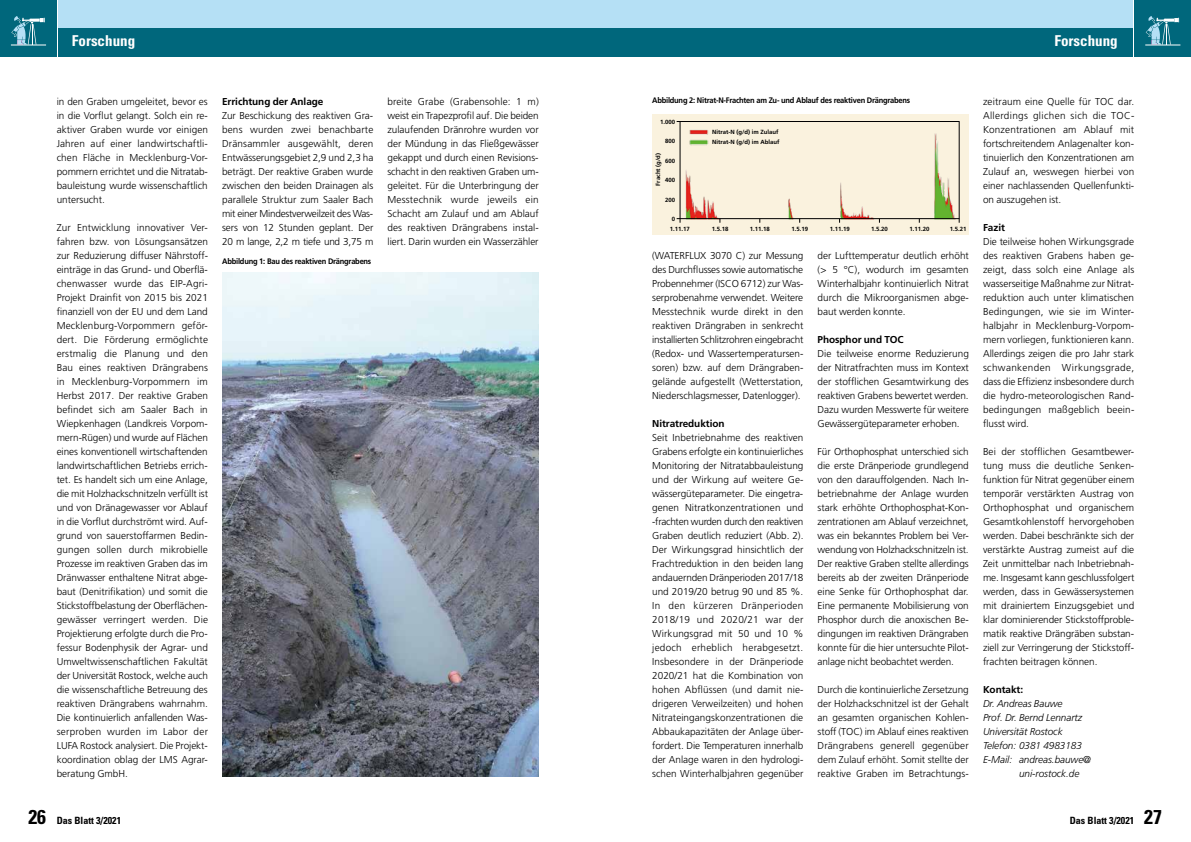
<style>
.page{position:relative;width:1191px;height:842px;background:#fff}
.page>*{position:absolute;margin:0;border:0;box-sizing:border-box;transform-origin:0 0}
.t1{font:700 condensed 15px "Univers";color:#fff}
.t2{font:300 10px/14px "Frutiger LT";letter-spacing:-.005em;color:#000;text-align:justify}
.t3{font:italic 300 10px "Frutiger LT";letter-spacing:-.005em;color:#000}
.t4{font:700 10px "Frutiger LT";letter-spacing:-.005em;color:#000}
.t5{font:700 condensed 10px "Univers";color:#000}
.t6{font:700 8px "Frutiger LT";letter-spacing:-.03em;color:#000;scale:.94 1}
.t7{font:700 6px/10.1px "Frutiger LT";color:#000}
.s1{font-size:20px}
</style>
<div class="page">
<div style="left:58px;top:0;width:1074px;height:43px;background:#b5e0f5"></div>
<div style="left:58px;top:28px;width:1074px;height:29px;background:#00677c"></div>
<div style="left:0;top:0;width:57px;height:57px;background:#00677c"></div>
<div style="left:1134px;top:0;width:57px;height:57px;background:#00677c"></div>
<img style="left:222px;top:273px;width:317px;height:504px">
<div style="left:652px;top:114px;width:317px;height:121px;background:#faf2de"></div>
<img style="left:676px;top:122px;width:283px;height:101px">
<hr style="left:676px;top:121px;width:283px;height:1px;background:#000">
<hr style="left:676px;top:218px;width:283px;height:1px;background:#000">
<hr style="left:680px;top:121px;width:1px;height:102px;background:#000">
<hr style="left:959px;top:121px;width:1px;height:102px;background:#000">
<svg style="left:1145px;top:16px;width:34px;height:28px"></svg>
<hr style="left:1145px;top:44px;width:35px;height:1px;background:#fff">
<svg style="left:11px;top:16px;width:34px;height:28px"></svg>
<hr style="left:11px;top:44px;width:35px;height:1px;background:#fff">
<h1 class="t1" style="left:72px;top:31px;width:65px">Forschung</h1>
<h1 class="t1" style="left:1054px;top:31px;width:65px">Forschung</h1>
<p class="t2" style="left:57px;top:95px;width:153px">in den Graben umgeleitet, bevor es in die Vorflut gelangt. Solch ein re&shy;aktiver Graben wurde vor einigen Jahren auf einer landwirtschaftli&shy;chen Fläche in Mecklenburg-Vor&shy;pommern errichtet und die Nitratab&shy;bauleistung wurde wissenschaftlich untersucht.</p>
<p class="t2" style="left:57px;top:221px;width:153px">Zur Entwicklung innovativer Ver&shy;fahren bzw. von Lösungsansätzen zur Reduzierung diffuser Nährstoff&shy;einträge in das Grund- und Oberflä&shy;chenwasser wurde das EIP-Agri-Projekt Drainfit von 2015 bis 2021 finanziell von der EU und dem Land Mecklenburg-Vorpommern geför&shy;dert. Die Förderung ermöglichte erstmalig die Planung und den Bau eines reaktiven Drängrabens in Mecklenburg-Vorpommern im Herbst 2017. Der reaktive Graben befindet sich am Saaler Bach in Wiepkenhagen (Landkreis Vorpom&shy;mern-Rügen) und wurde auf Flächen eines konventionell wirtschaftenden landwirtschaftlichen Betriebs errich&shy;tet. Es handelt sich um eine Anlage, die mit Holzhackschnitzeln verfüllt ist und von Dränagewasser vor Ablauf in die Vorflut durchströmt wird. Auf&shy;grund von sauerstoffarmen Bedin&shy;gungen sollen durch mikrobielle Prozesse im reaktiven Graben das im Dränwasser enthaltene Nitrat abge&shy;baut (Denitrifikation) und somit die Stickstoffbelastung der Oberflächen&shy;gewässer verringert werden. Die Projektierung erfolgte durch die Pro&shy;fessur Bodenphysik der Agrar- und Umweltwissenschaftlichen Fakultät der Universität Rostock, welche auch die wissenschaftliche Betreuung des reaktiven Drängrabens wahrnahm.<br>Die kontinuierlich anfallenden Was&shy;serproben wurden im Labor der LUFA Rostock analysiert. Die Projekt&shy;koordination oblag der LMS Agrar&shy;beratung GmbH.</p>
<p class="t4" style="left:222px;top:96px;width:103px">Errichtung der Anlage</p>
<p class="t2" style="left:222px;top:109px;width:153px">Zur Beschickung des reaktiven Gra&shy;bens wurden zwei benachbarte Dränsammler ausgewählt, deren Entwässerungsgebiet 2,9 und 2,3 ha beträgt. Der reaktive Graben wurde zwischen den beiden Drainagen als parallele Struktur zum Saaler Bach mit einer Mindestverweilzeit des Was&shy;sers von 12 Stunden geplant. Der 20 m lange, 2,2 m tiefe und 3,75 m</p>
<p class="t6" style="left:222px;top:257px;width:160px">Abbildung 1: Bau des reaktiven Drängrabens</p>
<p class="t2" style="left:387px;top:95px;width:153px">breite Grabe (Grabensohle: 1 m) weist ein Trapezprofil auf. Die beiden zulaufenden Dränrohre wurden vor der Mündung in das Fließgewässer gekappt und durch einen Revisions&shy;schacht in den reaktiven Graben um&shy;geleitet. Für die Unterbringung der Messtechnik wurde jeweils ein Schacht am Zulauf und am Ablauf des reaktiven Drängrabens instal&shy;liert. Darin wurden ein Wasserzähler</p>
<p class="t6" style="left:652px;top:96px;width:276px">Abbildung 2: Nitrat-N-Frachten am Zu- und Ablauf des reaktiven Drängrabens</p>
<p class="t7" style="left:660px;top:117px;width:17px">1.000</p>
<p class="t7" style="left:665px;top:136px;width:12px">800</p>
<p class="t7" style="left:665px;top:156px;width:12px">600</p>
<p class="t7" style="left:665px;top:175px;width:12px">400</p>
<p class="t7" style="left:665px;top:195px;width:12px">200</p>
<p class="t7" style="left:670px;top:214px;width:22px;text-indent:2px">0<br>1.11.17</p>
<p class="t7" style="left:712px;top:224px;width:18px">1.5.18</p>
<p class="t7" style="left:750px;top:224px;width:22px">1.11.18</p>
<p class="t7" style="left:791px;top:224px;width:18px">1.5.19</p>
<p class="t7" style="left:830px;top:224px;width:22px">1.11.19</p>
<p class="t7" style="left:871px;top:224px;width:18px">1.5.20</p>
<p class="t7" style="left:909px;top:224px;width:22px">1.11.20</p>
<p class="t7" style="left:950px;top:224px;width:18px">1.5.21</p>
<p class="t7" style="left:712px;top:127px;width:69px">Nitrat-N (g/d) im Zulauf<br>Nitrat-N (g/d) im Ablauf</p>
<p class="t7" style="left:653px;top:186px;width:34px;rotate:-90deg">Fracht (g/d)</p>
<p class="t2" style="left:652px;top:249px;width:153px">(WATERFLUX 3070 C) zur Messung des Durchflusses sowie automatische Probennehmer (ISCO 6712) zur Was&shy;serprobenahme verwendet. Weitere Messtechnik wurde direkt in den reaktiven Drängraben in senkrecht installierten Schlitzrohren eingebracht (Redox- und Wassertemperatursen&shy;soren) bzw. auf dem Drängraben&shy;gelände aufgestellt (Wetterstation, Niederschlagsmesser, Datenlogger).</p>
<p class="t4" style="left:652px;top:418px;width:74px">Nitratreduktion</p>
<p class="t2" style="left:652px;top:431px;width:153px">Seit Inbetriebnahme des reaktiven Grabens erfolgte ein kontinuierliches Monitoring der Nitratabbauleistung und der Wirkung auf weitere Ge&shy;wässergüteparameter. Die eingetra&shy;genen Nitratkonzentrationen und -frachten wurden durch den reaktiven Graben deutlich reduziert (Abb. 2).<br>Der Wirkungsgrad hinsichtlich der Frachtreduktion in den beiden lang andauernden Dränperioden 2017/18 und 2019/20 betrug 90 und 85 %.<br>In den kürzeren Dränperioden 2018/19 und 2020/21 war der Wirkungsgrad mit 50 und 10 % jedoch erheblich herabgesetzt.<br>Insbesondere in der Dränperiode 2020/21 hat die Kombination von hohen Abflüssen (und damit nie&shy;drigeren Verweilzeiten) und hohen Nitrateingangskonzentrationen die Abbaukapazitäten der Anlage über&shy;fordert. Die Temperaturen innerhalb der Anlage waren in den hydrologi&shy;schen Winterhalbjahren gegenüber</p>
<p class="t2" style="left:817px;top:249px;width:153px">der Lufttemperatur deutlich erhöht (&gt; 5 °C), wodurch im gesamten Winterhalbjahr kontinuierlich Nitrat durch die Mikroorganismen abge&shy;baut werden konnte.</p>
<p class="t4" style="left:817px;top:334px;width:88px">Phosphor und TOC</p>
<p class="t2" style="left:817px;top:347px;width:153px">Die teilweise enorme Reduzierung der Nitratfrachten muss im Kontext der stofflichen Gesamtwirkung des reaktiven Grabens bewertet werden.<br>Dazu wurden Messwerte für weitere Gewässergüteparameter erhoben.</p>
<p class="t2" style="left:817px;top:445px;width:153px">Für Orthophosphat unterschied sich die erste Dränperiode grundlegend von den darauffolgenden. Nach In&shy;betriebnahme der Anlage wurden stark erhöhte Orthophosphat-Kon&shy;zentrationen am Ablauf verzeichnet, was ein bekanntes Problem bei Ver&shy;wendung von Holzhackschnitzeln ist.<br>Der reaktive Graben stellte allerdings bereits ab der zweiten Dränperiode eine Senke für Orthophosphat dar.<br>Eine permanente Mobilisierung von Phosphor durch die anoxischen Be&shy;dingungen im reaktiven Drängraben konnte für die hier untersuchte Pilot&shy;anlage nicht beobachtet werden.</p>
<p class="t2" style="left:817px;top:683px;width:153px">Durch die kontinuierliche Zersetzung der Holzhackschnitzel ist der Gehalt an gesamten organischen Kohlen&shy;stoff (TOC) im Ablauf eines reaktiven Drängrabens generell gegenüber dem Zulauf erhöht. Somit stellte der reaktive Graben im Betrachtungs-</p>
<p class="t2" style="left:983px;top:95px;width:153px">zeitraum eine Quelle für TOC dar.<br>Allerdings glichen sich die TOC-Konzentrationen am Ablauf mit fortschreitendem Anlagenalter kon&shy;tinuierlich den Konzentrationen am Zulauf an, weswegen hierbei von einer nachlassenden Quellenfunkti&shy;on auszugehen ist.</p>
<p class="t4" style="left:983px;top:222px;width:23px">Fazit</p>
<p class="t2" style="left:983px;top:235px;width:153px">Die teilweise hohen Wirkungsgrade des reaktiven Grabens haben ge&shy;zeigt, dass solch eine Anlage als wasserseitige Maßnahme zur Nitrat&shy;reduktion auch unter klimatischen Bedingungen, wie sie im Winter&shy;halbjahr in Mecklenburg-Vorpom&shy;mern vorliegen, funktionieren kann.<br>Allerdings zeigen die pro Jahr stark schwankenden Wirkungsgrade, dass die Effizienz insbesondere durch die hydro-meteorologischen Rand&shy;bedingungen maßgeblich beein&shy;flusst wird.</p>
<p class="t2" style="left:983px;top:445px;width:153px">Bei der stofflichen Gesamtbewer&shy;tung muss die deutliche Senken&shy;funktion für Nitrat gegenüber einem temporär verstärkten Austrag von Orthophosphat und organischem Gesamtkohlenstoff hervorgehoben werden. Dabei beschränkte sich der verstärkte Austrag zumeist auf die Zeit unmittelbar nach Inbetriebnah&shy;me. Insgesamt kann geschlussfolgert werden, dass in Gewässersystemen mit drainiertem Einzugsgebiet und klar dominierender Stickstoffproble&shy;matik reaktive Drängräben substan&shy;ziell zur Verringerung der Stickstoff&shy;frachten beitragen können.</p>
<p class="t4" style="left:983px;top:684px;width:42px">Kontakt:</p>
<p class="t3" style="left:983px;top:698px;width:81px">Dr. Andreas Bauwe</p>
<p class="t3" style="left:983px;top:712px;width:101px">Prof. Dr. Bernd Lennartz</p>
<p class="t3" style="left:983px;top:726px;width:81px">Universität Rostock</p>
<p class="t3" style="left:983px;top:740px;width:100px">Telefon: 0381 4983183</p>
<p class="t3" style="left:983px;top:754px;width:110px">E-Mail: andreas.bauwe@</p>
<p class="t3" style="left:1019px;top:768px;width:62px">uni-rostock.de</p>
<p class="t5" style="left:28px;top:814px;width:94px"><span class="s1">26</span> Das Blatt 3/2021</p>
<p class="t5" style="left:1069px;top:814px;width:94px">Das Blatt 3/2021 <span class="s1">27</span></p>
</div>
